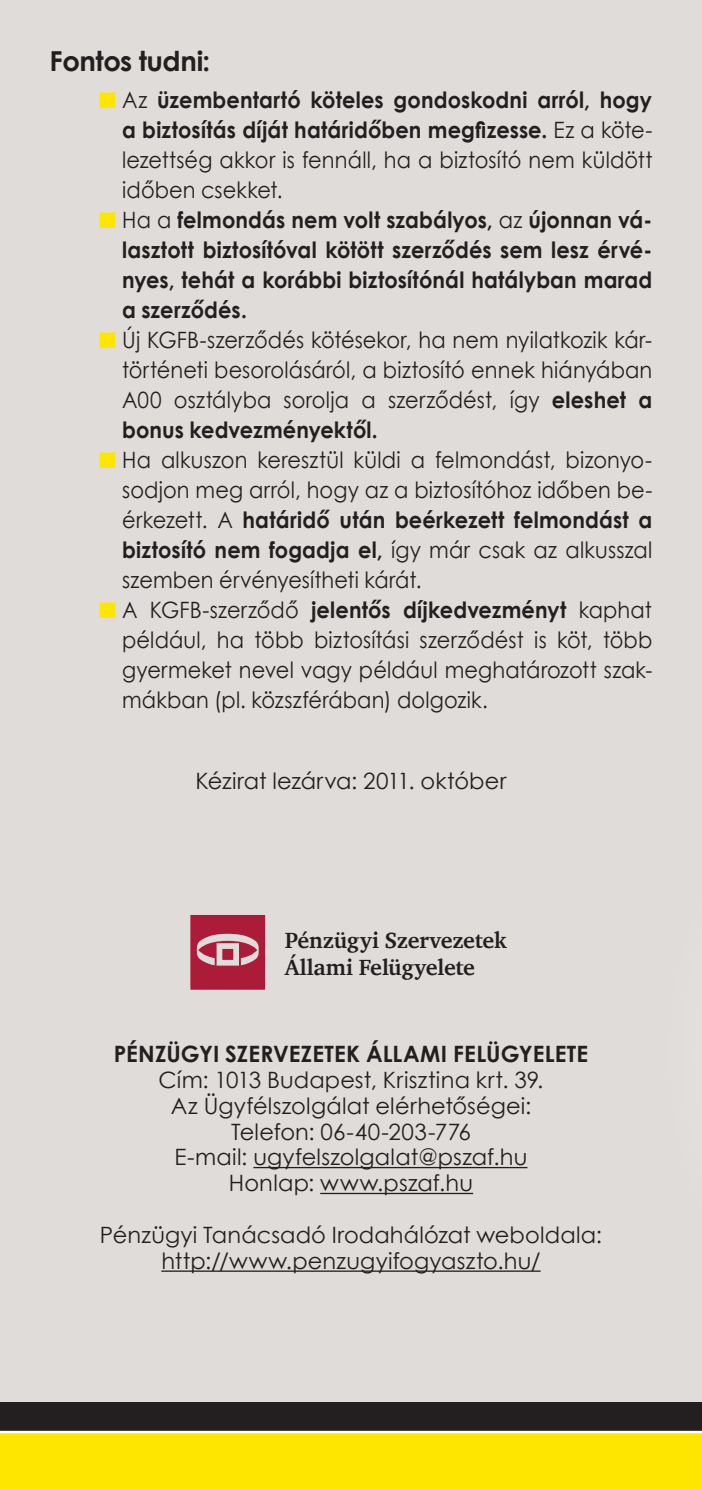
<style>
.page{position:relative;width:702px;height:1489px;background:#fff}
.page>*{position:absolute;margin:0;border:0;box-sizing:border-box;transform-origin:0 0}
.t1{font:27.5px "Century Gothic Bold HU";letter-spacing:-.02em;color:#231f20}
.t2{font:22.5px/30px "Century Gothic HU";letter-spacing:.005em;color:#231f20;text-align:justify;scale:.93 1}
.t3{font:22.5px/30px "Century Gothic Bold HU";letter-spacing:.005em;color:#231f20;text-align:right;scale:.93 1}
.t4{font:22.5px/25.8px "Century Gothic HU";letter-spacing:.005em;color:#231f20;text-align:center}
.t5{font:700 22.5px/27px "Charter";letter-spacing:-.01em;color:#231f20}
.t6{font:22.5px "Century Gothic Bold HU";letter-spacing:.005em;color:#231f20}
.s1{color:#ffe601}
.s2{font-family:"Century Gothic HU"}
.s3{font-family:"Century Gothic Bold HU"}
</style>
<div class="page">
<div style="left:0;top:0;width:702px;height:1488px;background:#dfdcda"></div>
<svg style="left:190px;top:915px;width:75px;height:74px"></svg>
<div style="left:0;top:1402px;width:702px;height:86px;background:#231f20"></div>
<div style="left:0;top:1433px;width:702px;height:55px;background:#ffe601"></div>
<hr style="left:0;top:1430px;width:702px;height:3px;background:#fff">
<hr style="left:253px;top:1166px;width:274px;height:2px;background:#231f20">
<hr style="left:320px;top:1192px;width:153px;height:1px;background:#231f20">
<hr style="left:161px;top:1270px;width:379px;height:1px;background:#231f20">
<p class="t1" style="left:50px;top:43px;width:162px">Fontos tudni:</p>
<p class="t3" style="left:99px;top:84px;width:596px"><span class="s1">■</span> <span class="s2">Az</span> üzembentartó köteles gondoskodni arról, hogy a biztosítás díját határidôben megfizesse. <span class="s2">Ez a köte-</span></p>
<p class="t2" style="left:122px;top:144px;width:571px">lezettség akkor is fennáll, ha a biztosító nem küldött idôben csekket.</p>
<p class="t3" style="left:122px;top:204px;width:571px;text-align:justify;text-indent:-23px"><span class="s1">■</span> <span class="s2">Ha a</span> felmondás nem volt szabályos, <span class="s2">az</span> újonnan vá&shy;lasztott biztosítóval kötött szerzôdés sem lesz érvé&shy;nyes, tehát a korábbi biztosítónál hatályban marad a szerzôdés.</p>
<p class="t2" style="left:122px;top:324px;width:571px;text-indent:-23px"><span class="s1">■</span> Új KGFB-szerzôdés kötésekor, ha nem nyilatkozik kár&shy;történeti besorolásáról, a biztosító ennek hiányában A00 osztályba sorolja a szerzôdést, így <span class="s3">eleshet a</span></p>
<p class="t3" style="left:122px;top:414px;width:276px">bonus kedvezményektôl.</p>
<p class="t2" style="left:99px;top:444px;width:596px;text-align:right"><span class="s1">■</span> Ha alkuszon keresztül küldi a felmondást, bizonyo&shy;sodjon meg arról, hogy az a biztosítóhoz idôben be-</p>
<p class="t3" style="left:122px;top:504px;width:571px;text-align:left"><span class="s2">érkezett. A</span> határidô után beérkezett felmondást a biztosító nem fogadja el, <span class="s2">így már csak az alkusszal</span></p>
<p class="t2" style="left:122px;top:564px;width:323px">szemben érvényesítheti kárát.</p>
<p class="t3" style="left:99px;top:594px;width:595px"><span class="s1">■</span> <span class="s2">A KGFB-szerzôdô</span> jelentôs díjkedvezményt <span class="s2">kaphat</span></p>
<p class="t2" style="left:122px;top:624px;width:571px">például, ha több biztosítási szerzôdést is köt, több gyermeket nevel vagy például meghatározott szak&shy;mákban (pl. közszférában) dolgozik.</p>
<p class="t4" style="left:195px;top:767px;width:312px">Kézirat lezárva: 2011. október</p>
<p class="t5" style="left:285px;top:926px;width:223px">Pénzügyi Szervezetek<br>Állami Felügyelete</p>
<p class="t6" style="left:114px;top:1039px;width:476px">PÉNZÜGYI SZERVEZETEK ÁLLAMI FELÜGYELETE</p>
<p class="t4" style="left:158px;top:1066px;width:386px">Cím: 1013 Budapest, Krisztina krt. 39.<br>Az Ügyfélszolgálat elérhetôségei:<br>Telefon: 06-40-203-776<br>E-mail: ugyfelszolgalat@pszaf.hu<br>Honlap: www.pszaf.hu</p>
<p class="t4" style="left:100px;top:1221px;width:503px">Pénzügyi Tanácsadó Irodahálózat weboldala: http://www.penzugyifogyaszto.hu/</p>
</div>
